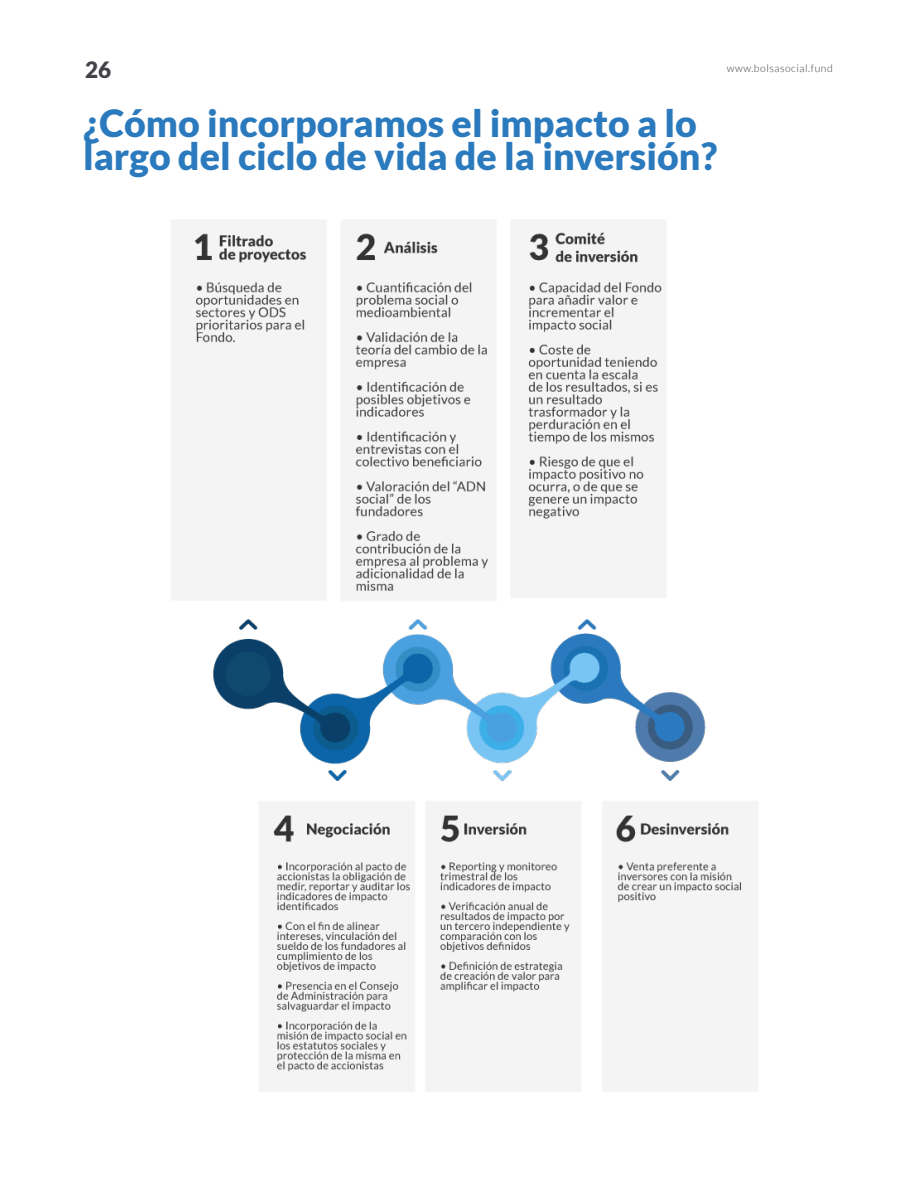
<style>
.page{position:relative;width:918px;height:1188px;background:#fff}
.page>*{position:absolute;margin:0;border:0;box-sizing:border-box;transform-origin:0 0}
.t1{font:900 37.5px/33px "Lato";color:#2b7abe}
.t2{font:900 22.5px "Lato";color:#414147}
.t3{font:300 10.5px "Lato";letter-spacing:.05em;color:#414147}
</style>
<div class="page">
<img style="left:172px;top:220px;width:586px;height:871px">
<p class="t2" style="left:85px;top:56px;width:28px">26</p>
<p class="t3" style="left:727px;top:63px;width:108px">www.bolsasocial.fund</p>
<p class="t1" style="left:83px;top:106px;width:636px">¿Cómo incorporamos el impacto a lo largo del ciclo de vida de la inversión?</p>
</div>
